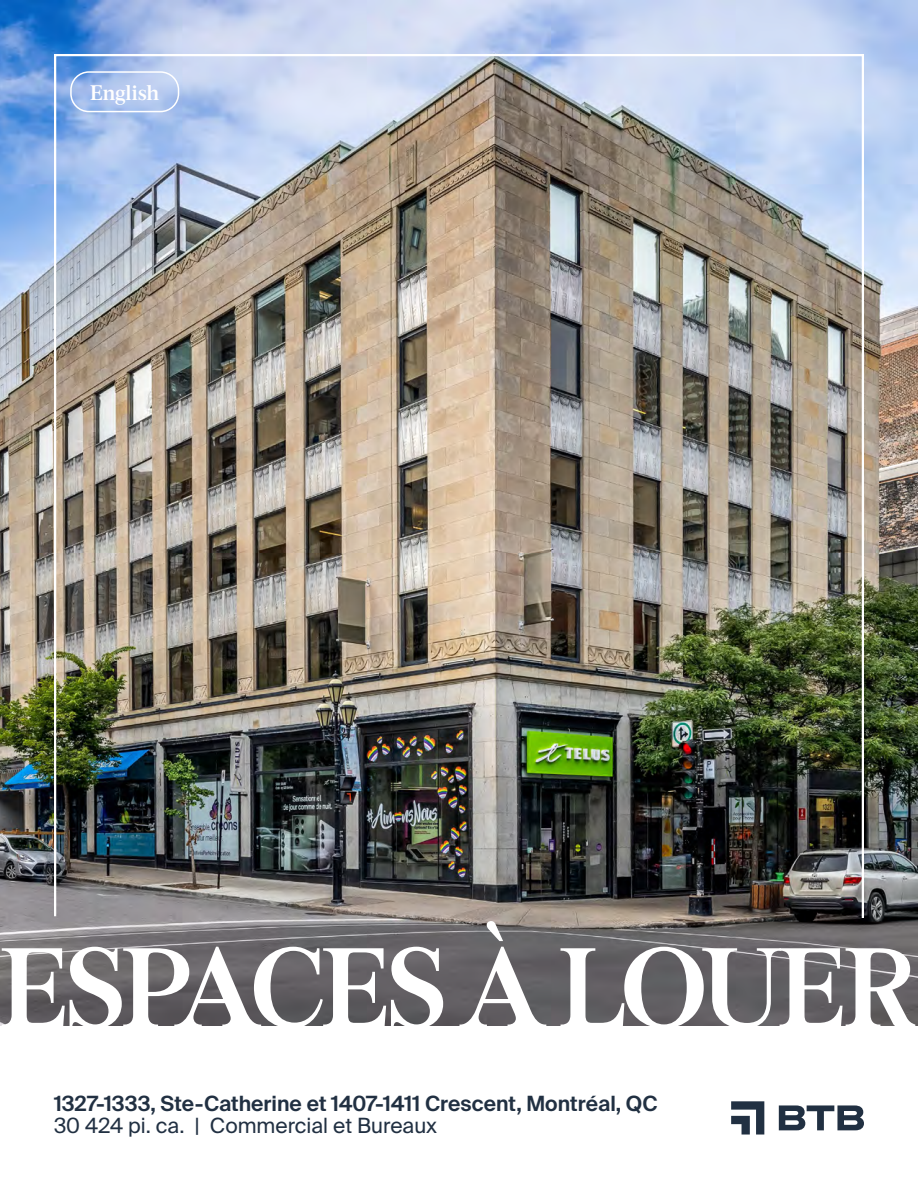
<style>
.page{position:relative;width:918px;height:1188px;background:#fff}
.page>*{position:absolute;margin:0;border:0;box-sizing:border-box;transform-origin:0 0}
.t1{font:600 112.5px "Burgess Pro";letter-spacing:-.035em;color:#fff}
.t2{font:600 21px "Suisse Intl";color:#213042}
.t3{font:21px "Suisse Intl";color:#213042}
.t4{font:600 21px "Burgess Pro";color:#fff}
</style>
<div class="page">
<img style="left:0;top:0;width:918px;height:1026px">
<svg style="left:731px;top:1101px;width:33px;height:34px"></svg>
<svg style="left:779px;top:1105px;width:85px;height:25px"></svg>
<img style="left:53px;top:53px;width:812px;height:867px">
<div style="left:70px;top:71px;width:109px;height:41px;border:2px solid #fff;border-radius:18px"></div>
<p class="t4" style="left:90px;top:79px;width:71px">English</p>
<h1 class="t1" style="left:0;top:919px;width:919px">ESPACES À LOUER</h1>
<p class="t2" style="left:54px;top:1092px;width:605px">1327-1333, Ste-Catherine et 1407-1411 Crescent, Montréal, QC</p>
<p class="t3" style="left:54px;top:1114px;width:385px">30 424 pi. ca. | Commercial et Bureaux</p>
</div>
